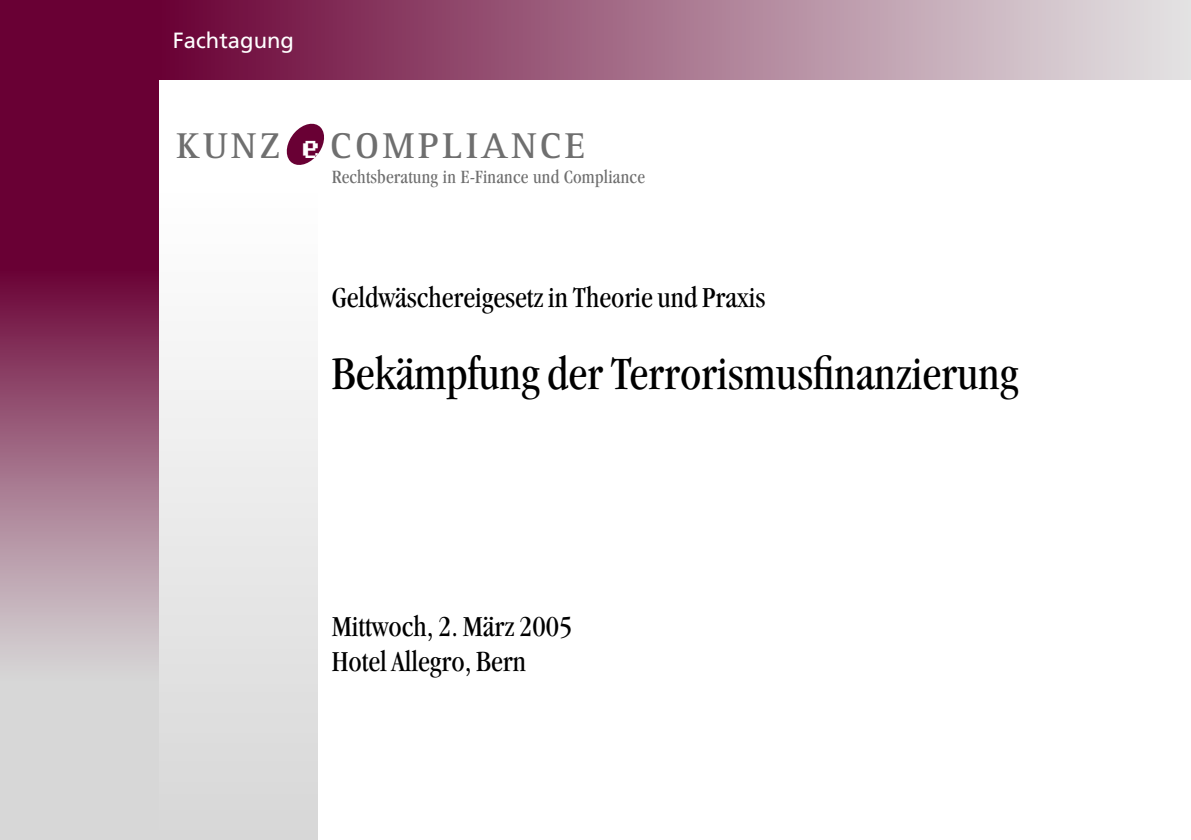
<style>
.page{position:relative;width:1191px;height:840px;background:#fff}
.page>*{position:absolute;margin:0;border:0;box-sizing:border-box;transform-origin:0 0}
.t1{font:condensed 48px "Garamond";color:#000}
.t2{font:44px "Oakland Ten";color:#fff}
.t3{font:700 37px "Rotis Serif";letter-spacing:.1em;color:#6f6f6f}
.t4{font:condensed 30px "Garamond";color:#000}
.t5{font:22px "Frutiger";color:#fff}
.t6{font:condensed 19.4px "Garamond";letter-spacing:.01em;color:#6f6f6f}
</style>
<div class="page">
<div style="left:0;top:187px;width:317px;height:652px;background:linear-gradient(to bottom,#fff,#d7d7d7)"></div>
<div style="left:0;top:0;width:159px;height:275px;background:#690034"></div>
<div style="left:159px;top:0;width:1032px;height:79px;background:linear-gradient(to right,#6b0437,#e6e7e6)"></div>
<div style="left:0;top:676px;width:159px;height:163px;background:#d7d7d7"></div>
<div style="left:0;top:271px;width:159px;height:409px;background:linear-gradient(to bottom,#6e083b,#dadcdb)"></div>
<svg style="left:286px;top:123px;width:38px;height:42px"></svg>
<p class="t5" style="left:173px;top:27px;width:122px">Fachtagung</p>
<p class="t3" style="left:176px;top:123px;width:105px">KUNZ</p>
<p class="t3" style="left:330px;top:123px;width:257px">COMPLIANCE</p>
<p class="t2" style="left:301px;top:131px;width:21px">e</p>
<p class="t6" style="left:332px;top:166px;width:315px">Rechtsberatung in E-Finance und Compliance</p>
<p class="t4" style="left:332px;top:281px;width:435px">Geldwäschereigesetz in Theorie und Praxis</p>
<p class="t1" style="left:332px;top:347px;width:688px">Bekämpfung der Terrorismusfinanzierung</p>
<p class="t4" style="left:332px;top:609px;width:242px">Mittwoch, 2. März 2005</p>
<p class="t4" style="left:332px;top:644px;width:196px">Hotel Allegro, Bern</p>
</div>
